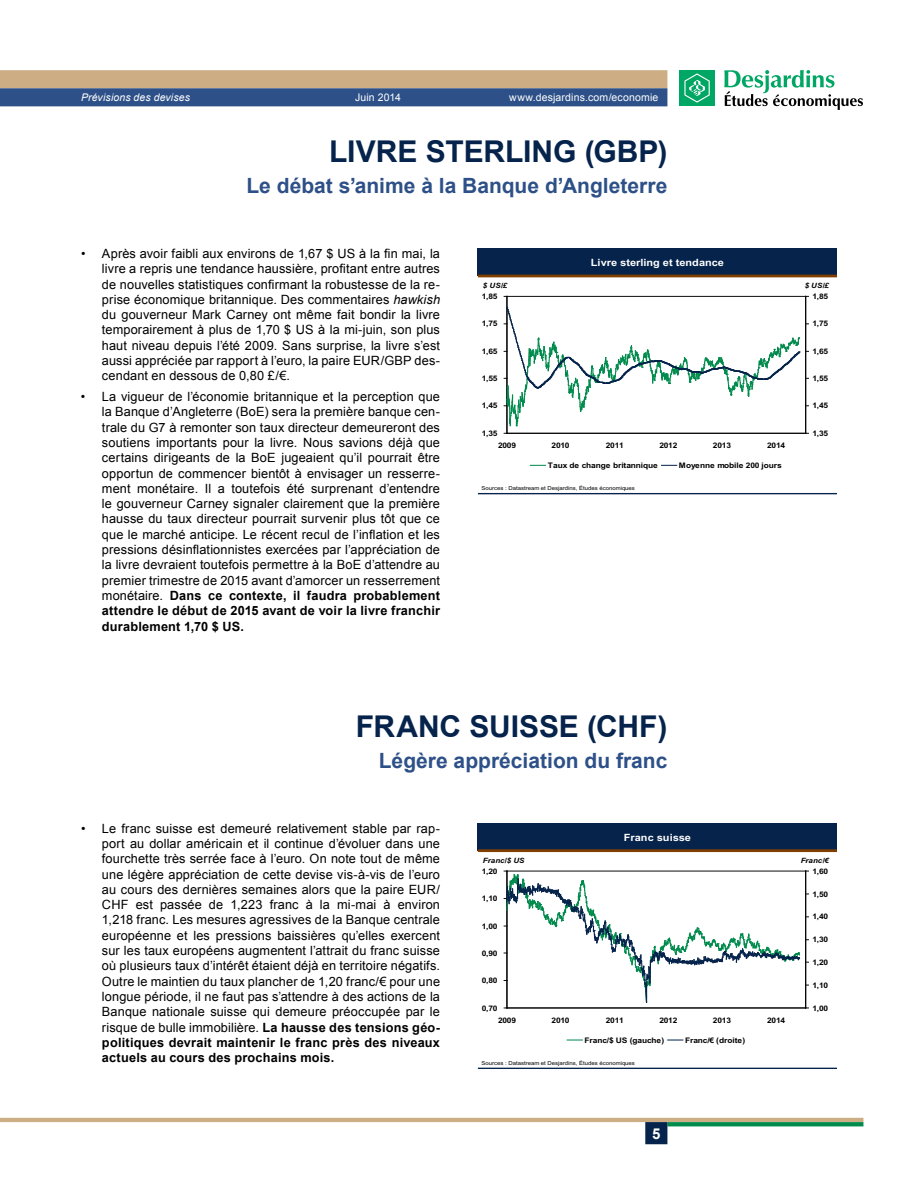
<style>
.page{position:relative;width:918px;height:1188px;background:#fff}
.page>*{position:absolute;margin:0;border:0;box-sizing:border-box;transform-origin:0 0}
.t1{font:700 30px "Arial";color:#05234b}
.t2{font:700 21px "Arial";color:#2d5088}
.t3{font:700 15px "Arial";color:#fff}
.t4{font:12.75px/15.3px "Arial";letter-spacing:.01em;color:#000;text-align:justify}
.t5{font:10.5px "Arial";letter-spacing:.015em;color:#fff}
.t6{font:italic 10.5px "Arial";letter-spacing:.015em;color:#fff}
.t7{font:700 10.05px "Arial";color:#fff;scale:1.1 1}
.t8{font:700 7.65px "Arial";letter-spacing:-.025em;color:#000;scale:1.1 1}
.t9{font:italic 700 7.2px "Arial";color:#000;scale:1.1 1}
.t10{font:5.4px "Arial";letter-spacing:.005em;color:#000;scale:1.1 1}
.s1{font-style:italic}
.s2{font-weight:700}
</style>
<div class="page">
<svg style="left:0;top:70px;width:667px;height:36px;background:#7e8087"></svg>
<hr style="left:0;top:1118px;width:863px;height:4px;background:#cdae84">
<svg style="left:667px;top:1122px;width:196px;height:4px"></svg>
<div style="left:645px;top:1122px;width:22px;height:22px;background:#05234b;border:2px solid #05234b"></div>
<div style="left:679px;top:70px;width:36px;height:36px;background:#00a664"></div>
<svg style="left:684px;top:73px;width:26px;height:30px"></svg>
<svg style="left:724px;top:70px;width:139px;height:40px"></svg>
<div style="left:478px;top:249px;width:359px;height:27px;background:#05234b"></div>
<hr style="left:478px;top:275px;width:359px;height:2px;background:#803f00">
<hr style="left:478px;top:493px;width:359px;height:1px;background:#05234b">
<hr style="left:507px;top:296px;width:299px;height:1px;background:#000">
<hr style="left:507px;top:296px;width:1px;height:137px;background:#000">
<hr style="left:507px;top:433px;width:299px;height:1px;background:#000">
<hr style="left:805px;top:296px;width:1px;height:137px;background:#000">
<svg style="left:504px;top:306px;width:304px;height:120px"></svg>
<svg style="left:530px;top:465px;width:15px;height:1px"></svg>
<svg style="left:662px;top:465px;width:15px;height:1px"></svg>
<div style="left:478px;top:823px;width:359px;height:27px;background:#05234b"></div>
<hr style="left:478px;top:849px;width:359px;height:3px;background:#803f00">
<hr style="left:478px;top:1068px;width:359px;height:1px;background:#05234b">
<svg style="left:504px;top:871px;width:304px;height:138px"></svg>
<svg style="left:567px;top:1039px;width:15px;height:2px"></svg>
<svg style="left:668px;top:1039px;width:15px;height:2px"></svg>
<p class="t6" style="left:81px;top:91px;width:110px">Prévisions des devises</p>
<p class="t5" style="left:355px;top:91px;width:47px">Juin 2014</p>
<p class="t5" style="left:509px;top:91px;width:151px">www.desjardins.com/economie</p>
<h1 class="t1" style="left:329px;top:132px;width:340px">Livre sterling (GBP)</h1>
<h2 class="t2" style="left:247px;top:172px;width:422px">Le débat s’anime à la Banque d’Angleterre</h2>
<p class="t4" style="left:102px;top:246px;width:340px;text-indent:-21px">• Après avoir faibli aux environs de 1,67 $ US à la fin mai, la livre a repris une tendance haussière, profitant entre autres de nouvelles statistiques confirmant la robustesse de la re&shy;prise économique britannique. Des commentaires <span class="s1">hawkish </span>du gouverneur Mark Carney ont même fait bondir la livre temporairement à plus de 1,70 $ US à la mi-juin, son plus haut niveau depuis l’été 2009. Sans surprise, la livre s’est aussi appréciée par rapport à l’euro, la paire EUR/GBP des&shy;cendant en dessous de 0,80 £/€.</p>
<p class="t4" style="left:102px;top:389px;width:340px;text-indent:-21px">• La vigueur de l’économie britannique et la perception que la Banque d’Angleterre (BoE) sera la première banque cen&shy;trale du G7 à remonter son taux directeur demeureront des soutiens importants pour la livre. Nous savions déjà que certains dirigeants de la BoE jugeaient qu’il pourrait être opportun de commencer bientôt à envisager un resserre&shy;ment monétaire. Il a toutefois été surprenant d’entendre le gouverneur Carney signaler clairement que la première hausse du taux directeur pourrait survenir plus tôt que ce que le marché anticipe. Le récent recul de l’inflation et les pressions désinflationnistes exercées par l’appréciation de la livre devraient toutefois permettre à la BoE d’attendre au premier trimestre de 2015 avant d’amorcer un resserrement monétaire. <span class="s2">Dans ce contexte, il faudra probablement attendre le début de 2015 avant de voir la livre franchir durablement 1,70 $ US.</span></p>
<p class="t7" style="left:591px;top:257px;width:122px">Livre sterling et tendance</p>
<p class="t9" style="left:483px;top:281px;width:24px">$ US/£</p>
<p class="t9" style="left:805px;top:281px;width:24px">$ US/£</p>
<p class="t8" style="left:482px;top:292px;width:16px">1,85</p>
<p class="t8" style="left:482px;top:319px;width:16px">1,75</p>
<p class="t8" style="left:482px;top:347px;width:16px">1,65</p>
<p class="t8" style="left:482px;top:374px;width:16px">1,55</p>
<p class="t8" style="left:482px;top:401px;width:16px">1,45</p>
<p class="t8" style="left:482px;top:429px;width:16px">1,35</p>
<p class="t8" style="left:498px;top:441px;width:18px">2009</p>
<p class="t8" style="left:552px;top:441px;width:18px">2010</p>
<p class="t8" style="left:606px;top:441px;width:18px">2011</p>
<p class="t8" style="left:659px;top:441px;width:18px">2012</p>
<p class="t8" style="left:713px;top:441px;width:18px">2013</p>
<p class="t8" style="left:767px;top:441px;width:18px">2014</p>
<p class="t8" style="left:548px;top:461px;width:102px">Taux de change britannique</p>
<p class="t8" style="left:679px;top:461px;width:95px">Moyenne mobile 200 jours</p>
<p class="t10" style="left:481px;top:485px;width:141px">Sources : Datastream et Desjardins, Études économiques</p>
<p class="t8" style="left:812px;top:292px;width:16px">1,85</p>
<p class="t8" style="left:812px;top:319px;width:16px">1,75</p>
<p class="t8" style="left:812px;top:347px;width:16px">1,65</p>
<p class="t8" style="left:812px;top:374px;width:16px">1,55</p>
<p class="t8" style="left:812px;top:401px;width:16px">1,45</p>
<p class="t8" style="left:812px;top:429px;width:16px">1,35</p>
<h1 class="t1" style="left:356px;top:707px;width:313px">Franc suisse (CHF)</h1>
<h2 class="t2" style="left:379px;top:746px;width:290px">Légère appréciation du franc</h2>
<p class="t4" style="left:102px;top:821px;width:340px;text-indent:-21px">• Le franc suisse est demeuré relativement stable par rap&shy;port au dollar américain et il continue d’évoluer dans une fourchette très serrée face à l’euro. On note tout de même une légère appréciation de cette devise vis-à-vis de l’euro au cours des dernières semaines alors que la paire EUR/ CHF est passée de 1,223 franc à la mi-mai à environ 1,218 franc. Les mesures agressives de la Banque centrale européenne et les pressions baissières qu’elles exercent sur les taux européens augmentent l’attrait du franc suisse où plusieurs taux d’intérêt étaient déjà en territoire négatifs.<br>Outre le maintien du taux plancher de 1,20 franc/€ pour une longue période, il ne faut pas s’attendre à des actions de la Banque nationale suisse qui demeure préoccupée par le risque de bulle immobilière. <span class="s2">La hausse des tensions géo&shy;politiques devrait maintenir le franc près des niveaux actuels au cours des prochains mois.</span></p>
<p class="t7" style="left:624px;top:831px;width:63px">Franc suisse</p>
<p class="t9" style="left:483px;top:856px;width:39px">Franc/$ US</p>
<p class="t9" style="left:801px;top:856px;width:27px">Franc/€</p>
<p class="t8" style="left:482px;top:866px;width:16px">1,20</p>
<p class="t8" style="left:482px;top:894px;width:16px">1,10</p>
<p class="t8" style="left:482px;top:921px;width:16px">1,00</p>
<p class="t8" style="left:482px;top:948px;width:16px">0,90</p>
<p class="t8" style="left:482px;top:976px;width:16px">0,80</p>
<p class="t8" style="left:482px;top:1003px;width:16px">0,70</p>
<p class="t8" style="left:498px;top:1016px;width:18px">2009</p>
<p class="t8" style="left:552px;top:1016px;width:18px">2010</p>
<p class="t8" style="left:606px;top:1016px;width:18px">2011</p>
<p class="t8" style="left:659px;top:1016px;width:18px">2012</p>
<p class="t8" style="left:713px;top:1016px;width:18px">2013</p>
<p class="t8" style="left:767px;top:1016px;width:18px">2014</p>
<p class="t8" style="left:585px;top:1035px;width:74px">Franc/$ US (gauche)</p>
<p class="t8" style="left:685px;top:1035px;width:56px">Franc/€ (droite)</p>
<p class="t10" style="left:481px;top:1060px;width:141px">Sources : Datastream et Desjardins, Études économiques</p>
<p class="t3" style="left:652px;top:1124px;width:10px">5</p>
<p class="t8" style="left:812px;top:866px;width:16px">1,60</p>
<p class="t8" style="left:812px;top:889px;width:16px">1,50</p>
<p class="t8" style="left:812px;top:912px;width:16px">1,40</p>
<p class="t8" style="left:812px;top:935px;width:16px">1,30</p>
<p class="t8" style="left:812px;top:958px;width:16px">1,20</p>
<p class="t8" style="left:812px;top:980px;width:16px">1,10</p>
<p class="t8" style="left:812px;top:1003px;width:16px">1,00</p>
</div>
